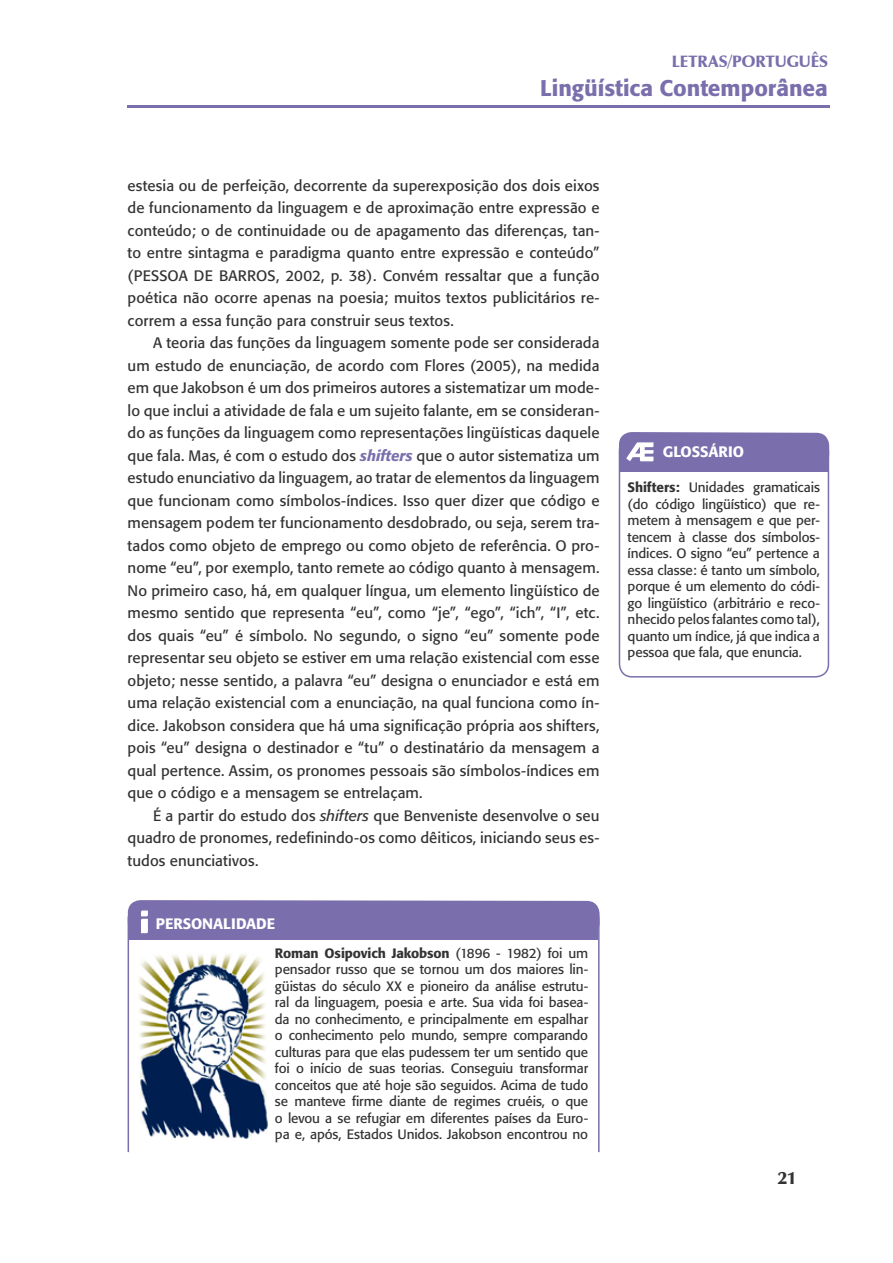
<style>
.page{position:relative;width:893px;height:1263px;background:#fff}
.page>*{position:absolute;margin:0;border:0;box-sizing:border-box;transform-origin:0 0}
.t1{font:500 22.5px "Formata";color:#7a6fac}
.t2{font:900 18px "Zapf Humanist 601 BT";color:#333}
.t3{font:900 16.5px "Zapf Humanist 601 BT";color:#7a6fac}
.t4{font:15px/22.5px "Formata";letter-spacing:.01em;color:#333;text-align:justify}
.t5{font:500 15px "Formata";color:#fff}
.t6{font:13.5px/16.5px "Formata";letter-spacing:-.01em;color:#333;text-align:justify}
.s1{font-weight:500;font-style:italic;color:#7a6fac}
.s2{font-style:italic}
.s3{font-weight:500}
</style>
<div class="page">
<hr style="left:127px;top:105px;width:703px;height:3px;background:#7a6fac">
<div style="left:619px;top:438px;width:210px;height:239px;border:2px solid #7a6fac;border-radius:13px"></div>
<div style="left:619px;top:456px;width:209px;height:16px;background:#7a6fac"></div>
<svg style="left:619px;top:432px;width:210px;height:35px"></svg>
<div style="left:128px;top:924px;width:469px;height:16px;background:#7a6fac"></div>
<div style="left:128px;top:900px;width:472px;height:35px;background:#7a6fac"></div>
<img style="left:139px;top:954px;width:129px;height:185px">
<p class="t3" style="left:672px;top:51px;width:158px">LETRAS/PORTUGUÊS</p>
<h1 class="t1" style="left:540px;top:74px;width:289px">Lingüística Contemporânea</h1>
<p class="t4" style="left:128px;top:174px;width:473px">estesia ou de perfeição, decorrente da superexposição dos dois eixos de funcionamento da linguagem e de aproximação entre expressão e conteúdo; o de continuidade ou de apagamento das diferenças, tan&shy;to entre sintagma e paradigma quanto entre expressão e conteúdo” (PESSOA DE BARROS, 2002, p. 38). Convém ressaltar que a função poética não ocorre apenas na poesia; muitos textos publicitários re&shy;correm a essa função para construir seus textos.</p>
<p class="t4" style="left:128px;top:331px;width:474px;text-indent:26px">A teoria das funções da linguagem somente pode ser considerada um estudo de enunciação, de acordo com Flores (2005), na medida em que Jakobson é um dos primeiros autores a sistematizar um mode&shy;lo que inclui a atividade de fala e um sujeito falante, em se consideran&shy;do as funções da linguagem como representações lingüísticas daquele que fala. Mas, é com o estudo dos <span class="s1">shifters</span> que o autor sistematiza um estudo enunciativo da linguagem, ao tratar de elementos da linguagem que funcionam como símbolos-índices. Isso quer dizer que código e mensagem podem ter funcionamento desdobrado, ou seja, serem tra&shy;tados como objeto de emprego ou como objeto de referência. O pro&shy;nome “eu”, por exemplo, tanto remete ao código quanto à mensagem.<br>No primeiro caso, há, em qualquer língua, um elemento lingüístico de mesmo sentido que representa “eu”, como “je”, “ego”, “ich”, “I”, etc. dos quais “eu” é símbolo. No segundo, o signo “eu” somente pode representar seu objeto se estiver em uma relação existencial com esse objeto; nesse sentido, a palavra “eu” designa o enunciador e está em uma relação existencial com a enunciação, na qual funciona como ín&shy;dice. Jakobson considera que há uma significação própria aos shifters, pois “eu” designa o destinador e “tu” o destinatário da mensagem a qual pertence. Assim, os pronomes pessoais são símbolos-índices em que o código e a mensagem se entrelaçam.</p>
<p class="t4" style="left:128px;top:804px;width:473px;text-indent:26px">É a partir do estudo dos <span class="s2">shifters</span> que Benveniste desenvolve o seu quadro de pronomes, redefinindo-os como dêiticos, iniciando seus es&shy;tudos enunciativos.</p>
<p class="t5" style="left:156px;top:914px;width:121px">PERSONALIDADE</p>
<p class="t6" style="left:275px;top:944px;width:315px"><span class="s3">Roman Osipovich Jakobson</span> (1896 - 1982) foi um pensador russo que se tornou um dos maiores lin&shy;güistas do século XX e pioneiro da análise estrutu&shy;ral da linguagem, poesia e arte. Sua vida foi basea&shy;da no conhecimento, e principalmente em espalhar o conhecimento pelo mundo, sempre comparando culturas para que elas pudessem ter um sentido que foi o início de suas teorias. Conseguiu transformar conceitos que até hoje são seguidos. Acima de tudo se manteve firme diante de regimes cruéis, o que o levou a se refugiar em diferentes países da Euro&shy;pa e, após, Estados Unidos. Jakobson encontrou no</p>
<p class="t5" style="left:663px;top:442px;width:83px">GLOSSÁRIO</p>
<p class="t6" style="left:628px;top:479px;width:194px"><span class="s3">Shifters:</span> Unidades gramaticais (do código lingüístico) que re&shy;metem à mensagem e que per&shy;tencem à classe dos símbolos&shy;índices. O signo “eu” pertence a essa classe: é tanto um símbolo, porque é um elemento do códi&shy;go lingüístico (arbitrário e reco&shy;nhecido pelos falantes como tal), quanto um índice, já que indica a pessoa que fala, que enuncia.</p>
<p class="t2" style="left:778px;top:1166px;width:21px">21</p>
</div>
